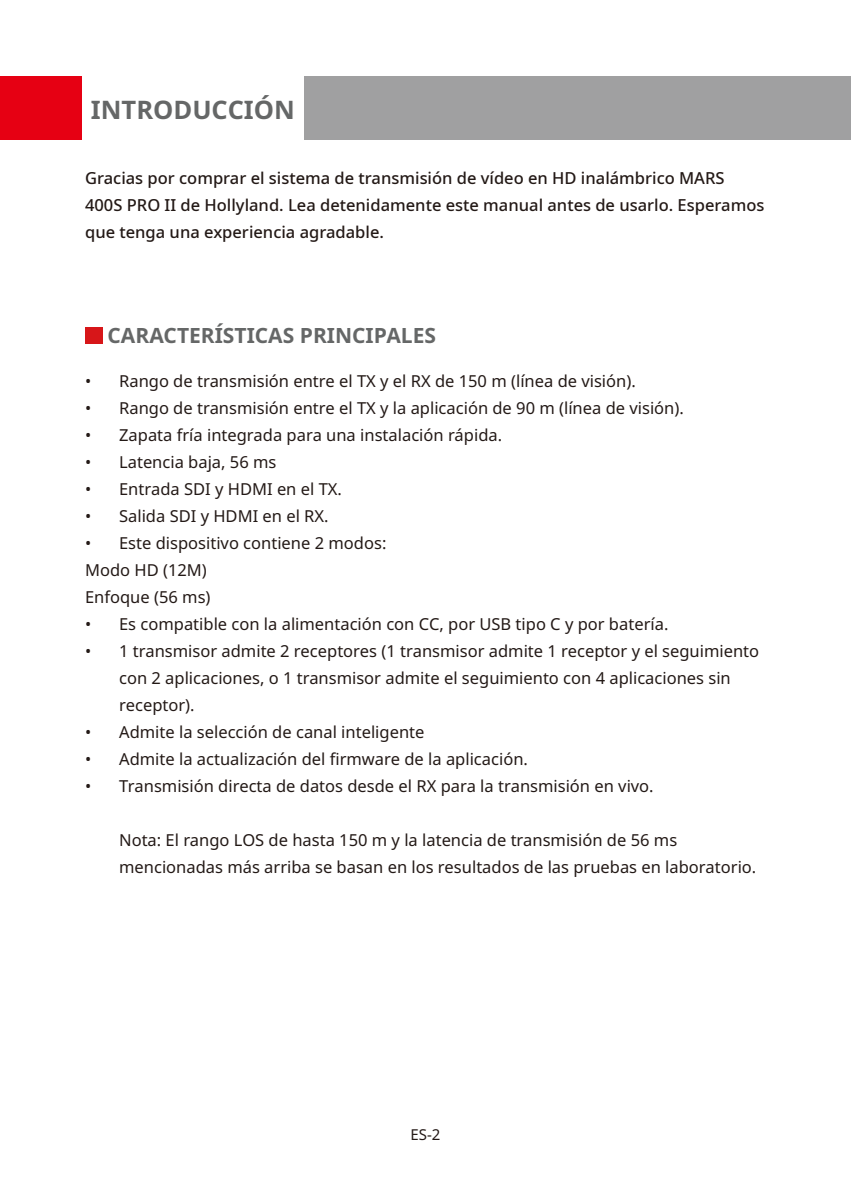
<style>
.page{position:relative;width:851px;height:1191px;background:#fff}
.page>*{position:absolute;margin:0;border:0;box-sizing:border-box;transform-origin:0 0}
.Heading{font:700 25.5px "Noto Sans";color:#656767}
.Body_5pt{font:700 21px "Noto Sans";color:#656767}
.Body_5pt-2{font:16.5px/27px "Noto Sans";color:#231916}
.Meduim_5pt{font:500 16.5px/27px "Noto Sans";color:#231916}
.bullet{font:16.5px "Noto Sans";color:#231916}
.t1{font:15px "Noto Sans";color:#231916}
</style>
<div class="page">
<div style="left:0;top:77px;width:82px;height:63px;background:#e60013"></div>
<div style="left:104px;top:77px;width:746px;height:63px;background:#a0a0a1"></div>
<div style="left:82px;top:74px;width:221px;height:68px;background:#fff"></div>
<div style="left:85px;top:327px;width:17px;height:17px;background:#d71619"></div>
<p class="Heading" style="left:91px;top:92px;width:205px">INTRODUCCIÓN</p>
<p class="Meduim_5pt" style="left:85px;top:165px;width:680px">Gracias por comprar el sistema de transmisión de vídeo en HD inalámbrico MARS<br>400S PRO II de Hollyland. Lea detenidamente este manual antes de usarlo. Esperamos que tenga una experiencia agradable.</p>
<p class="Body_5pt" style="left:108px;top:320px;width:330px">CARACTERÍSTICAS PRINCIPALES</p>
<p class="Body_5pt-2" style="left:85px;top:367px;width:552px">• Rango de transmisión entre el TX y el RX de 150 m (línea de visión).</p>
<p class="Body_5pt-2" style="left:85px;top:394px;width:600px">• Rango de transmisión entre el TX y la aplicación de 90 m (línea de visión).</p>
<p class="Body_5pt-2" style="left:85px;top:421px;width:418px">• Zapata fría integrada para una instalación rápida.</p>
<p class="Body_5pt-2" style="left:85px;top:448px;width:193px">• Latencia baja, 56 ms</p>
<p class="Body_5pt-2" style="left:85px;top:475px;width:258px">• Entrada SDI y HDMI en el TX.</p>
<p class="Body_5pt-2" style="left:85px;top:502px;width:245px">• Salida SDI y HDMI en el RX.</p>
<p class="Body_5pt-2" style="left:85px;top:529px;width:303px">• Este dispositivo contiene 2 modos:</p>
<p class="bullet" style="left:85px;top:559px;width:123px">Modo HD (12M)</p>
<p class="bullet" style="left:85px;top:586px;width:127px">Enfoque (56 ms)</p>
<p class="Body_5pt-2" style="left:85px;top:610px;width:584px">• Es compatible con la alimentación con CC, por USB tipo C y por batería.</p>
<p class="Body_5pt-2" style="left:119px;top:637px;width:641px;text-indent:-34px">• 1 transmisor admite 2 receptores (1 transmisor admite 1 receptor y el seguimiento con 2 aplicaciones, o 1 transmisor admite el seguimiento con 4 aplicaciones sin receptor).</p>
<p class="Body_5pt-2" style="left:85px;top:718px;width:341px">• Admite la selección de canal inteligente</p>
<p class="Body_5pt-2" style="left:85px;top:745px;width:444px">• Admite la actualización del firmware de la aplicación.</p>
<p class="Body_5pt-2" style="left:85px;top:772px;width:570px">• Transmisión directa de datos desde el RX para la transmisión en vivo.</p>
<p class="Body_5pt-2" style="left:119px;top:826px;width:638px">Nota: El rango LOS de hasta 150 m y la latencia de transmisión de 56 ms mencionadas más arriba se basan en los resultados de las pruebas en laboratorio.</p>
<p class="t1" style="left:410px;top:1124px;width:31px">ES-2</p>
</div>
